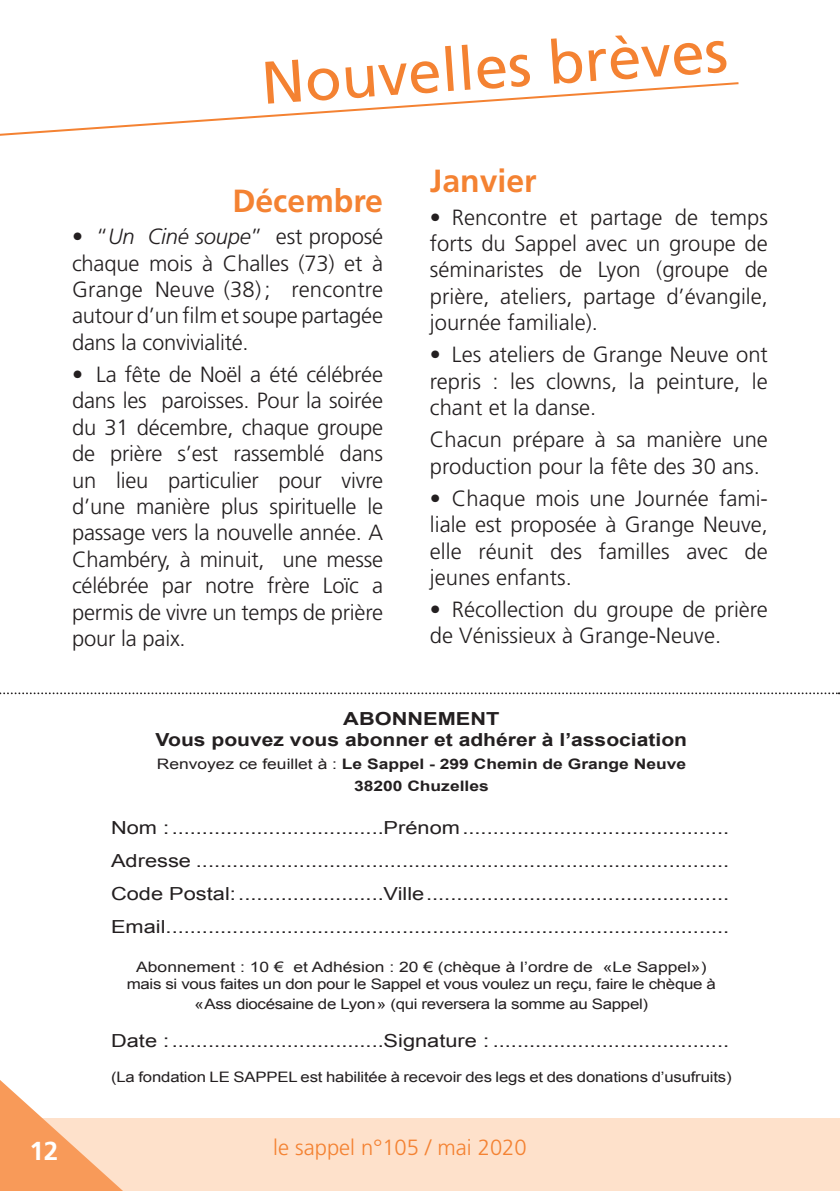
<style>
.page{position:relative;width:840px;height:1191px;background:#fff}
.page>*{position:absolute;margin:0;border:0;box-sizing:border-box;transform-origin:0 0}
.t1{font:60px "Frutiger";color:#f48232}
.t2{font:700 32px "Frutiger";color:#f48232}
.t3{font:700 26px "Frutiger";color:#fff}
.t4{font:300 22px/26.4px "Frutiger";color:#231f20;text-align:justify}
.t5{font:300 22px "Frutiger";color:#f48232}
.t6{font:18px "Arial";color:#231f20;scale:1.21 1}
.t7{font:700 18px "Arial";color:#231f20;scale:1.17 1}
.t8{font:700 18px "Arial";color:#231f20;scale:1.21 1}
.t9{font:14.4px/19.4px "Arial";letter-spacing:-.01em;color:#231f20;text-align:center;scale:1.17 1}
.t10{font:14.4px "Arial";letter-spacing:-.01em;color:#231f20;scale:1.16 1}
.t11{font:700 14.4px "Arial";color:#231f20;scale:1.21 1}
.t12{font:14.4px "Arial";letter-spacing:-.01em;color:#231f20;scale:1.21 1}
.s1{font-style:italic}
.s2{font-weight:400}
</style>
<div class="page">
<div style="left:0;top:1119px;width:839px;height:72px;background:#fee1cb"></div>
<svg style="left:0;top:1080px;width:123px;height:111px"></svg>
<svg style="left:0;top:82px;width:739px;height:54px"></svg>
<svg style="left:0;top:692px;width:839px;height:2px"></svg>
<p class="t1" style="left:259px;top:48px;width:468px;rotate:-4deg">Nouvelles brèves</p>
<p class="t2" style="left:232px;top:182px;width:152px">Décembre</p>
<p class="t4" style="left:72px;top:223px;width:312px">• “<span class="s1">Un Ciné soupe</span>” est proposé chaque mois à Challes (73) et à Grange Neuve (38) ; rencontre autour d’un film et soupe partagée dans la convivialité.</p>
<p class="t4" style="left:72px;top:361px;width:312px">• La fête de Noël a été célébrée dans les paroisses. Pour la soirée du 31 décembre, chaque groupe de prière s’est rassemblé dans un lieu particulier pour vivre d’une manière plus spirituelle le passage vers la nouvelle année. A Chambéry, à minuit, une messe célébrée par notre frère Loïc a permis de vivre un temps de prière pour la paix.</p>
<p class="t2" style="left:429px;top:162px;width:108px">Janvier</p>
<p class="t4" style="left:429px;top:204px;width:339px">• Rencontre et partage de temps forts du Sappel avec un groupe de séminaristes de Lyon (groupe de prière, ateliers, partage d’évangile, journée familiale).</p>
<p class="t4" style="left:429px;top:341px;width:339px">• Les ateliers de Grange Neuve ont repris : les clowns, la peinture, le chant et la danse.</p>
<p class="t4" style="left:429px;top:426px;width:339px">Chacun prépare à sa manière une production pour la fête des 30 ans.</p>
<p class="t4" style="left:429px;top:485px;width:339px">• Chaque mois une Journée fami&shy;liale est proposée à Grange Neuve, elle réunit des familles avec de jeunes enfants.</p>
<p class="t4" style="left:429px;top:596px;width:339px">• Récollection du groupe de prière de Vénissieux à Grange-Neuve.</p>
<p class="t8" style="left:343px;top:706px;width:130px">ABONNEMENT</p>
<p class="t7" style="left:155px;top:728px;width:455px">Vous pouvez vous abonner et adhérer à l’association</p>
<p class="t11" style="left:157px;top:755px;width:438px"><span class="s2">Renvoyez ce feuillet à :</span> Le Sappel - 299 Chemin de Grange Neuve</p>
<p class="t11" style="left:354px;top:776px;width:113px">38200 Chuzelles</p>
<p class="t6" style="left:111px;top:816px;width:512px">Nom :...................................Prénom............................................</p>
<p class="t6" style="left:111px;top:849px;width:512px">Adresse ........................................................................................</p>
<p class="t6" style="left:111px;top:882px;width:512px">Code Postal:........................Ville..................................................</p>
<p class="t6" style="left:111px;top:915px;width:512px">Email.............................................................................................</p>
<p class="t12" style="left:136px;top:957px;width:472px">Abonnement : 10 € et Adhésion : 20 € (chèque à l’ordre de «Le Sappel»)</p>
<p class="t9" style="left:127px;top:974px;width:505px">mais si vous faites un don pour le Sappel et vous voulez un reçu, faire le chèque à «Ass diocésaine de Lyon» (qui reversera la somme au Sappel)</p>
<p class="t6" style="left:111px;top:1029px;width:512px">Date :...................................Signature : .......................................</p>
<p class="t10" style="left:111px;top:1067px;width:536px">(La fondation LE SAPPEL est habilitée à recevoir des legs et des donations d’usufruits)</p>
<p class="t3" style="left:29px;top:1135px;width:30px">12</p>
<p class="t5" style="left:273px;top:1134px;width:255px">le sappel n°105 / mai 2020</p>
</div>
